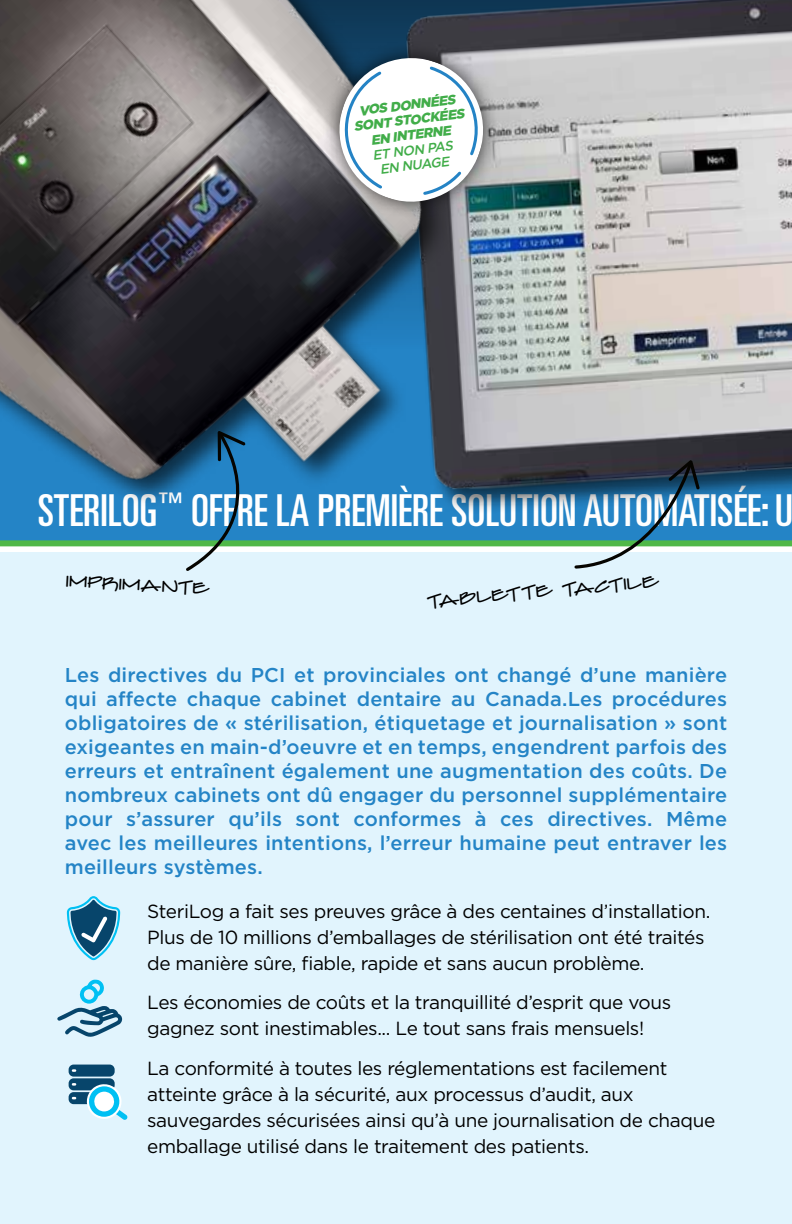
<style>
.page{position:relative;width:792px;height:1224px;background:#fff}
.page>*{position:absolute;margin:0;border:0;box-sizing:border-box;transform-origin:0 0}
.t1{font:ultra-condensed 44px "Univers";color:#fff}
.t2{font:500 20px/24px "Gotham";letter-spacing:.01em;color:#2484c6;text-align:justify}
.t3{font:19px/26px "Gotham";letter-spacing:-.02em;color:#000}
.t4{font:18px "Farfel Felt Tip ICG";color:#000}
.t5{font:italic 800 16.6px/14.6px "Montserrat";color:#3fac49}
.t6{font:italic 800 14.6px/13.8px "Montserrat";color:#3fac49}
.t7{font:italic 900 13.4px/15.2px "Gotham";color:#41ad49;text-align:center}
.t8{font:italic 500 13.4px/15.2px "Gotham";color:#41ad49;text-align:center}
</style>
<div class="page">
<div style="left:0;top:552px;width:792px;height:672px;background:#e1f4fd"></div>
<svg style="left:66px;top:896px;width:55px;height:64px"></svg>
<svg style="left:57px;top:980px;width:65px;height:57px"></svg>
<div style="left:69px;top:1065px;width:46px;height:12px;background:#07456b;border-radius:5px"></div>
<svg style="left:72px;top:1069px;width:4px;height:3px"></svg>
<div style="left:69px;top:1078px;width:46px;height:12px;background:#07456b;border-radius:5px"></div>
<svg style="left:72px;top:1083px;width:4px;height:3px"></svg>
<div style="left:69px;top:1092px;width:46px;height:12px;background:#07456b;border-radius:5px"></div>
<svg style="left:85px;top:1084px;width:43px;height:36px"></svg>
<div style="left:0;top:540px;width:792px;height:6px;background:#50b848"></div>
<img style="left:550px;top:0;width:242px;height:496px">
<img style="left:0;top:0;width:550px;height:547px">
<svg style="left:573px;top:460px;width:127px;height:109px"></svg>
<svg style="left:183px;top:430px;width:85px;height:141px"></svg>
<div style="left:322px;top:41px;width:178px;height:178px;background:#000;opacity:.7"></div>
<svg style="left:331px;top:49px;width:161px;height:161px"></svg>
<div style="left:354px;top:72px;width:115px;height:115px;background:#fff;border-radius:50%"></div>
<p class="t5" style="left:399px;top:178px;width:100px;rotate:-72deg">TOUJOURS<br>GRATUITES</p>
<p class="t6" style="left:363px;top:153px;width:74px;rotate:-72deg">MISES À<br>JOUR DE<br>LOGICIEL</p>
<p class="t7" style="left:351px;top:104px;width:113px;rotate:-7deg">VOS DONNÉES<br>SONT STOCKÉES<br>EN INTERNE</p>
<p class="t8" style="left:372px;top:147px;width:82px;rotate:-7deg">ET NON PAS<br>EN NUAGE</p>
<h1 class="t1" style="left:38px;top:485px;width:757px">STERILOG<sup>™</sup> OFFRE LA PREMIÈRE SOLUTION AUTOMATISÉE: U</h1>
<p class="t4" style="left:66px;top:570px;width:146px;rotate:3deg">Imprimante</p>
<p class="t4" style="left:426px;top:590px;width:235px;rotate:-5deg">Tablette tactile</p>
<p class="t2" style="left:65px;top:663px;width:664px">Les directives du PCI et provinciales ont changé d’une manière qui affecte chaque cabinet dentaire au Canada.Les procédures obligatoires de « stérilisation, étiquetage et journalisation » sont exigeantes en main-d’oeuvre et en temps, engendrent parfois des erreurs et entraînent également une augmentation des coûts. De nombreux cabinets ont dû engager du personnel supplémentaire pour s’assurer qu’ils sont conformes à ces directives. Même avec les meilleures intentions, l’erreur humaine peut entraver les meilleurs systèmes.</p>
<p class="t3" style="left:147px;top:898px;width:565px">SteriLog a fait ses preuves grâce à des centaines d’installation.<br>Plus de 10 millions d’emballages de stérilisation ont été traités de manière sûre, fiable, rapide et sans aucun problème.</p>
<p class="t3" style="left:147px;top:989px;width:526px">Les économies de coûts et la tranquillité d’esprit que vous gagnez sont inestimables... Le tout sans frais mensuels!</p>
<p class="t3" style="left:147px;top:1054px;width:570px">La conformité à toutes les réglementations est facilement atteinte grâce à la sécurité, aux processus d’audit, aux sauvegardes sécurisées ainsi qu’à une journalisation de chaque emballage utilisé dans le traitement des patients.</p>
</div>
